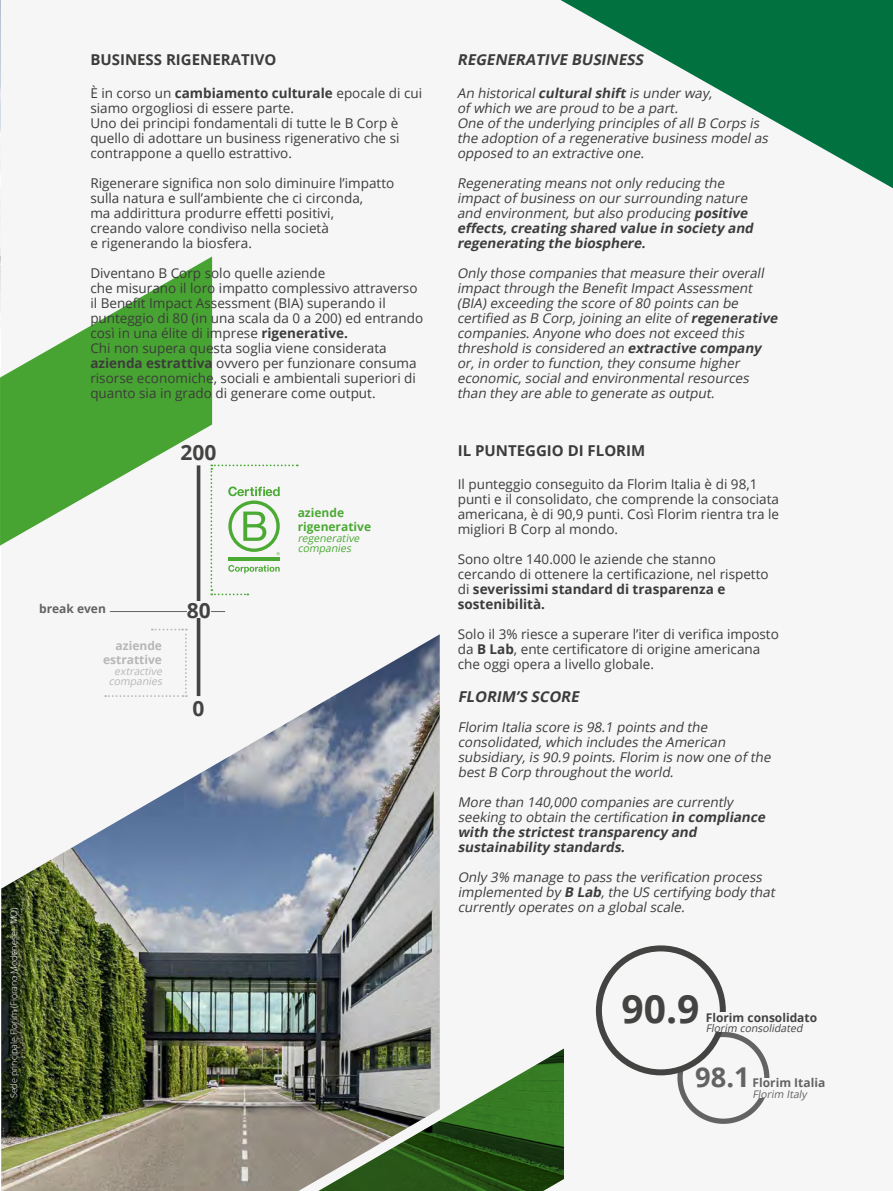
<style>
.page{position:relative;width:893px;height:1191px;background:#fff}
.page>*{position:absolute;margin:0;border:0;box-sizing:border-box;transform-origin:0 0}
.t1{font:700 39px "Open Sans";color:#434342}
.t2{font:700 27.3px "Open Sans";color:#646363}
.t3{font:700 21px "Open Sans";color:#434342}
.t4{font:700 15px "Open Sans";color:#3c3c3b}
.t5{font:italic 700 15px "Open Sans";color:#3c3c3b}
.t6{font:13.5px/15px "Open Sans";color:#3c3c3b}
.t7{font:italic 13.5px/15px "Open Sans";color:#3c3c3b}
.t8{font:700 12px "Open Sans";color:#646363}
.t9{font:700 12px/14.4px "Open Sans";color:#4baa34}
.t10{font:700 12px "Open Sans";color:#434342}
.t11{font:700 12px/14.4px "Open Sans";color:#b8b7b7;text-align:right}
.t12{font:italic 10.5px/10.5px "Open Sans";color:#4baa34}
.t13{font:italic 10.5px/10.5px "Open Sans";color:#b8b7b7;text-align:center}
.t14{font:italic 10.5px "Open Sans";color:#434342}
.t15{font:italic 10.5px "Open Sans";color:#646363}
.t16{font:300 9px "Open Sans";letter-spacing:-.01em;color:#fff}
.s1{font-weight:700}
</style>
<div class="page">
<div style="left:1px;top:0;width:892px;height:1191px;background:#f7f6f7"></div>
<svg style="left:0;top:256px;width:212px;height:378px"></svg>
<div style="left:677px;top:1031px;width:92px;height:92px;border:5px solid #646363;border-radius:50%"></div>
<div style="left:752px;top:1077px;width:132px;height:20px;background:#f7f6f7"></div>
<div style="left:599px;top:948px;width:124px;height:124px;background:#f7f6f7;border-radius:50%"></div>
<div style="left:596px;top:945px;width:130px;height:130px;border:6px solid #434342;border-radius:50%"></div>
<div style="left:706px;top:1012px;width:141px;height:20px;background:#f7f6f7"></div>
<svg style="left:560px;top:0;width:333px;height:189px"></svg>
<img style="left:1px;top:634px;width:439px;height:557px">
<img style="left:275px;top:1048px;width:289px;height:143px">
<hr style="left:110px;top:611px;width:115px;height:1px;background:#646363">
<hr style="left:197px;top:465px;width:3px;height:231px;background:#434342">
<svg style="left:210px;top:464px;width:88px;height:131px"></svg>
<svg style="left:105px;top:628px;width:82px;height:69px"></svg>
<div style="left:32px;top:603px;width:74px;height:15px;background:#f7f6f7"></div>
<div style="left:69px;top:640px;width:93px;height:45px;background:#f7f6f7"></div>
<div style="left:187px;top:602px;width:24px;height:16px;background:#f7f6f7"></div>
<p class="t4" style="left:90px;top:49px;width:187px">BUSINESS RIGENERATIVO</p>
<p class="t6" style="left:90px;top:85px;width:333px">È in corso un <span class="s1">cambiamento culturale</span> epocale di cui siamo orgogliosi di essere parte.<br>Uno dei principi fondamentali di tutte le B Corp è quello di adottare un business rigenerativo che si contrappone a quello estrattivo.</p>
<p class="t6" style="left:90px;top:175px;width:305px">Rigenerare significa non solo diminuire l’impatto sulla natura e sull’ambiente che ci circonda,<br>ma addirittura produrre effetti positivi,<br>creando valore condiviso nella società<br>e rigenerando la biosfera.</p>
<p class="t6" style="left:90px;top:265px;width:334px">Diventano B Corp solo quelle aziende<br>che misurano il loro impatto complessivo attraverso il Benefit Impact Assessment (BIA) superando il punteggio di 80 (in una scala da 0 a 200) ed entrando così in una élite di imprese <span class="s1">rigenerative.<br></span>Chi non supera questa soglia viene considerata <span class="s1">azienda estrattiva</span> ovvero per funzionare consuma risorse economiche, sociali e ambientali superiori di quanto sia in grado di generare come output.</p>
<h3 class="t3" style="left:181px;top:438px;width:37px">200</h3>
<p class="t8" style="left:39px;top:600px;width:68px">break even</p>
<p class="t11" style="left:103px;top:638px;width:60px">aziende estrattive</p>
<p class="t13" style="left:109px;top:665px;width:57px">extractive companies</p>
<h3 class="t3" style="left:187px;top:595px;width:25px">80</h3>
<h3 class="t3" style="left:193px;top:693px;width:13px">0</h3>
<p class="t9" style="left:298px;top:505px;width:75px">aziende rigenerative</p>
<p class="t12" style="left:298px;top:532px;width:66px">regenerative companies</p>
<p class="t16" style="left:8px;top:1098px;width:192px;rotate:-90deg">Sede principale Florim (Fiorano Modenese - MO)</p>
<p class="t5" style="left:457px;top:49px;width:191px">REGENERATIVE BUSINESS</p>
<p class="t7" style="left:457px;top:85px;width:315px">An historical<span class="s1">culturalshift</span>is underway,<br>of which we are proud to be a part.<br>One of the underlying principles of allB Corps is the adoption of a regenerative business modelas opposed to an extractive one.</p>
<p class="t7" style="left:457px;top:175px;width:301px">Regenerating means notonly reducing the impactof business on oursurrounding nature and environment,butalso producing <span class="s1">positive effects,creating shared value in society and regenerating the biosphere.</span></p>
<p class="t7" style="left:457px;top:265px;width:325px">Only those companies thatmeasure theiroverall impactthrough the BenefitImpactAssessment (BIA)exceeding the score of 80 points can be certified as B Corp,joining an elite of <span class="s1">regenerative </span>companies.Anyone who does notexceed this threshold is considered an <span class="s1">extractive company </span>or,in orderto function,they consume higher economic,socialand environmentalresources than they are able to generate as output.</p>
<p class="t4" style="left:458px;top:440px;width:189px">IL PUNTEGGIO DI FLORIM</p>
<p class="t6" style="left:458px;top:476px;width:323px">Il punteggio conseguito da Florim Italia è di 98,1 punti e il consolidato, che comprende la consociata americana, è di 90,9 punti. Così Florim rientra tra le migliori B Corp al mondo.</p>
<p class="t6" style="left:458px;top:551px;width:312px">Sono oltre 140.000 le aziende che stanno cercando di ottenere la certificazione, nel rispetto di <span class="s1">severissimi standard di trasparenza e sostenibilità.</span></p>
<p class="t6" style="left:458px;top:626px;width:323px">Solo il 3% riesce a superare l’iter di verifica imposto da <span class="s1">B Lab</span>, ente certificatore di origine americana che oggi opera a livello globale.</p>
<p class="t5" style="left:458px;top:686px;width:126px">FLORIM’S SCORE</p>
<p class="t7" style="left:458px;top:719px;width:318px">Florim Italia score is 98.1 points and the consolidated,which includes the American subsidiary,is 90.9 points.Florim is now one of the bestB Corp throughoutthe world.</p>
<p class="t7" style="left:458px;top:794px;width:312px">More than 140,000 companies are currently seeking to obtain the certification <span class="s1">in compliance with the strictesttransparency and sustainability standards.</span></p>
<p class="t7" style="left:458px;top:869px;width:322px">Only 3% manage to pass the verification process implemented by <span class="s1">B Lab</span>,the US certifying body that currently operates on a globalscale.</p>
<h1 class="t1" style="left:621px;top:981px;width:79px">90.9</h1>
<p class="t10" style="left:706px;top:1008px;width:113px">Florim consolidato</p>
<p class="t14" style="left:706px;top:1021px;width:101px">Florim consolidated</p>
<h2 class="t2" style="left:695px;top:1058px;width:56px">98.1</h2>
<p class="t8" style="left:752px;top:1074px;width:74px">Florim Italia</p>
<p class="t15" style="left:752px;top:1086px;width:56px">Florim Italy</p>
</div>
